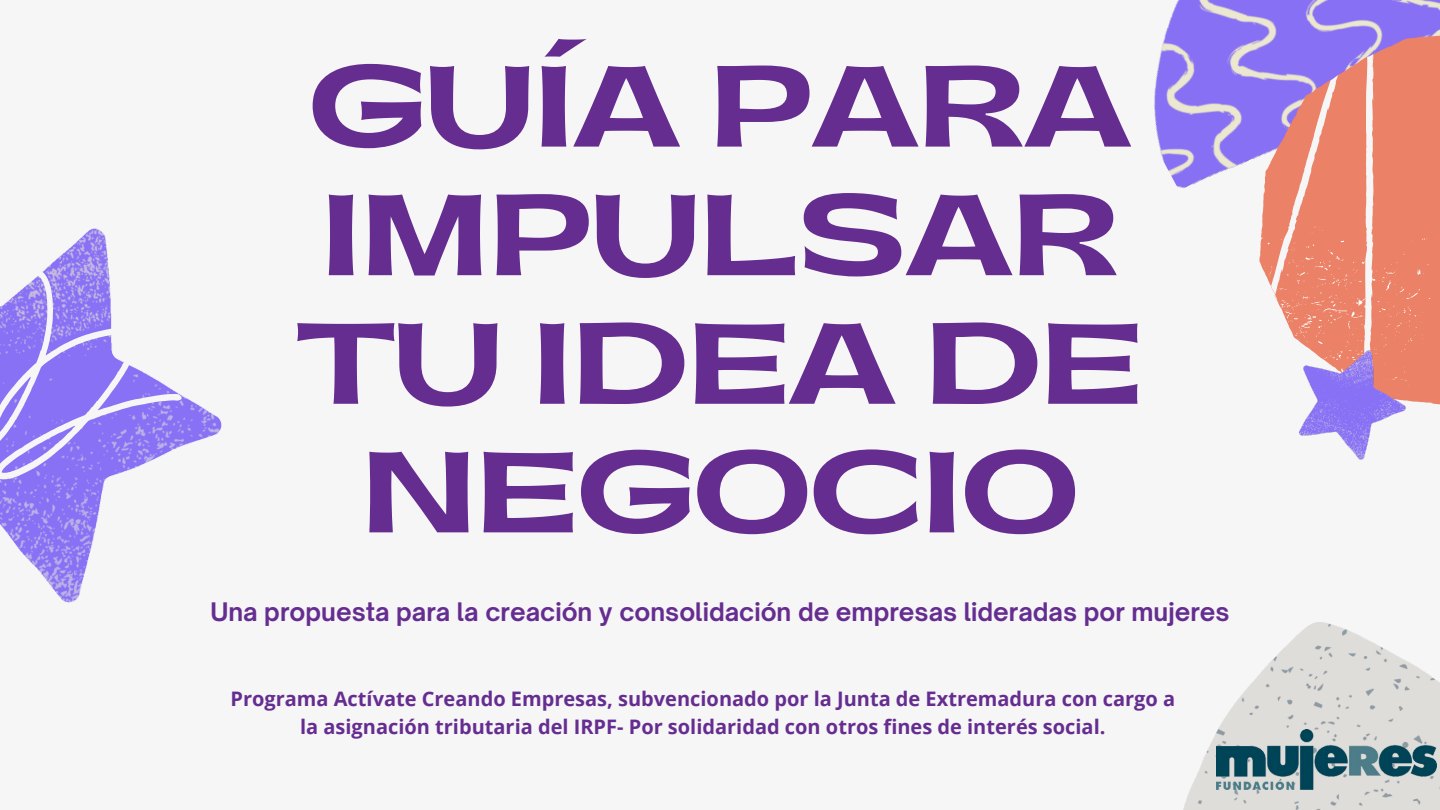
<style>
.page{position:relative;width:1440px;height:810px;background:#f6f6f6}
.page>*{position:absolute;margin:0;border:0;box-sizing:border-box;transform-origin:0 0}
.t1{font:800 107.5px/128.6px "Gatwick";letter-spacing:-.02em;color:#662d91;text-align:center}
.t2{font:700 24.5px "Open Sauce One";color:#662d91}
.t3{font:700 20px/27.8px "Open Sans";color:#662d91;text-align:center}
</style>
<div class="page">
<img style="left:1154px;top:0;width:286px;height:189px">
<svg style="left:1259px;top:30px;width:181px;height:375px;background:#c488af"></svg>
<svg style="left:1261px;top:54px;width:170px;height:346px;background:#e49187"></svg>
<img style="left:0;top:228px;width:221px;height:374px">
<img style="left:1298px;top:351px;width:107px;height:108px">
<svg style="left:0;top:269px;width:182px;height:210px"></svg>
<img style="left:1183px;top:623px;width:257px;height:187px">
<img style="left:1216px;top:729px;width:220px;height:61px">
<h1 class="t1" style="left:297px;top:47px;width:848px">GUÍA PARA<br>IMPULSAR<br>TU IDEA DE<br>NEGOCIO</h1>
<p class="t2" style="left:210px;top:597px;width:1021px">Una propuesta para la creación y consolidación de empresas lideradas por mujeres</p>
<p class="t3" style="left:230px;top:684px;width:946px">Programa Actívate Creando Empresas, subvencionado por la Junta de Extremadura con cargo a la asignación tributaria del IRPF- Por solidaridad con otros fines de interés social.</p>
</div>
